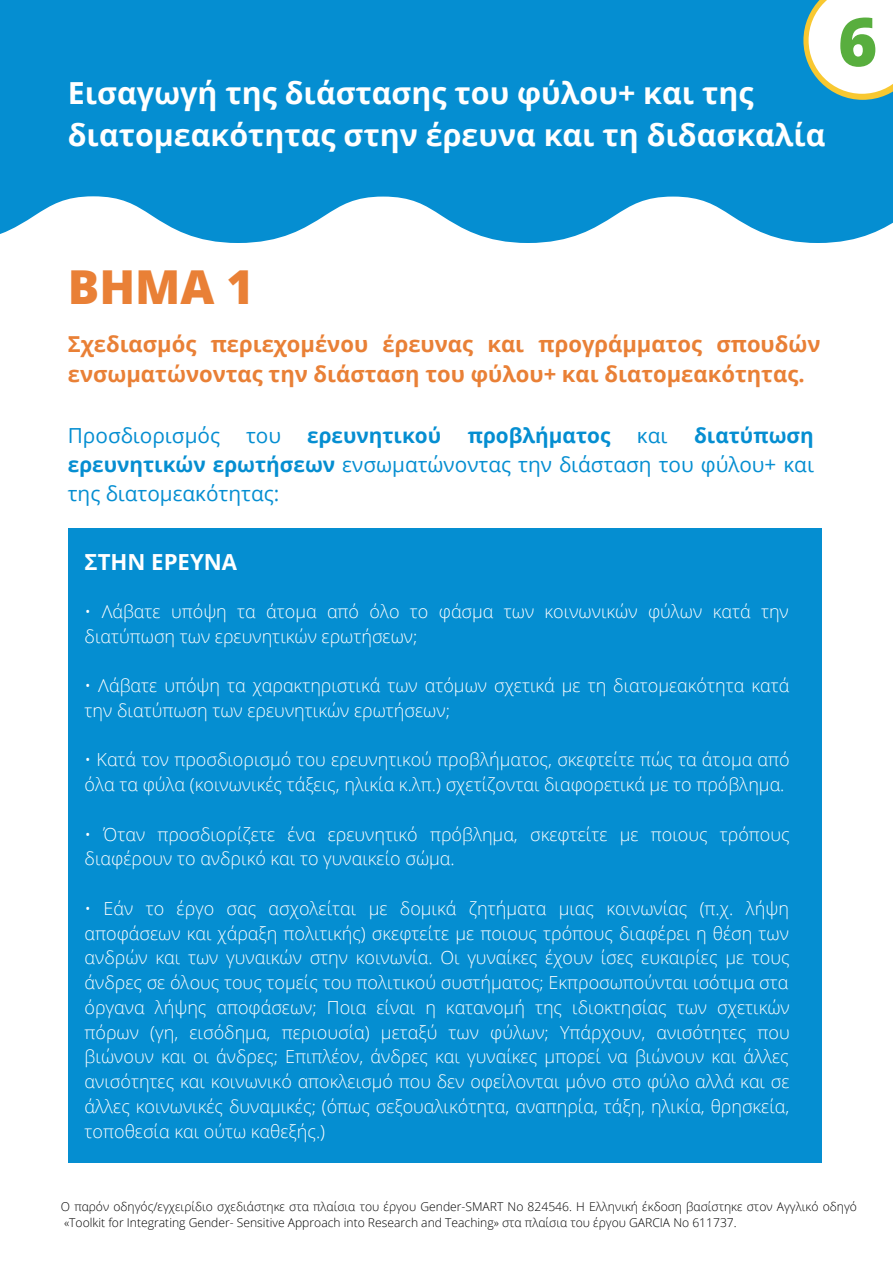
<style>
.page{position:relative;width:893px;height:1264px;background:#fff}
.page>*{position:absolute;margin:0;border:0;box-sizing:border-box;transform-origin:0 0}
.t1{font:800 67.2px "Open Sans";color:#58ae3e}
.t2{font:800 46.8px "Open Sans";color:#e98036}
.t3{font:700 30.45px/42px "Open Sans";color:#fff}
.t4{font:700 22.2px "Open Sans";color:#fff}
.t5{font:700 22.05px/30.2px "Open Sans";color:#e98036}
.t6{font:20.7px/28.5px "Open Sans";color:#058ed1;text-align:justify}
.t7{font:700 20.7px "Open Sans";color:#058ed1}
.t8{font:300 18px/24.8px "Open Sans";color:#fff}
.t9{font:300 12.15px/16.2px "Open Sans";color:#000}
.s1{font-weight:700}
</style>
<div class="page">
<svg style="left:0;top:0;width:892px;height:243px;background:#1b98d5"></svg>
<div style="left:68px;top:529px;width:753px;height:633px;background:#058ed1"></div>
<svg style="left:803px;top:0;width:89px;height:100px"></svg>
<h3 class="t3" style="left:68px;top:71px;width:759px">Εισαγωγή της διάστασης του φύλου+ και της διατομεακότητας στην έρευνα και τη διδασκαλία</h3>
<h1 class="t1" style="left:838px;top:-6px;width:41px">6</h1>
<h2 class="t2" style="left:68px;top:254px;width:188px">ΒΗΜΑ 1</h2>
<p class="t5" style="left:68px;top:328px;width:754px">Σχεδιασμός περιεχομένου έρευνας και προγράμματος σπουδών ενσωματώνοντας την διάσταση του φύλου+ και διατομεακότητας.</p>
<p class="t6" style="left:68px;top:421px;width:154px">Προσδιορισμός</p>
<p class="t6" style="left:246px;top:421px;width:36px">του</p>
<p class="t7" style="left:307px;top:421px;width:135px">ερευνητικού</p>
<p class="t7" style="left:467px;top:421px;width:144px">προβλήματος</p>
<p class="t6" style="left:637px;top:421px;width:32px">και</p>
<p class="t6" style="left:68px;top:421px;width:747px;text-indent:626px"><span class="s1">διατύπωση ερευνητικών ερωτήσεων</span> ενσωματώνοντας την διάσταση του φύλου+ και της διατομεακότητας:</p>
<p class="t4" style="left:85px;top:546px;width:154px">ΣΤΗΝ ΕΡΕΥΝΑ</p>
<p class="t8" style="left:85px;top:598px;width:705px">• Λάβατε υπόψη τα άτομα από όλο το φάσμα των κοινωνικών φύλων κατά την διατύπωση των ερευνητικών ερωτήσεων;</p>
<p class="t8" style="left:85px;top:672px;width:706px">• Λάβατε υπόψη τα χαρακτηριστικά των ατόμων σχετικά με τη διατομεακότητα κατά την διατύπωση των ερευνητικών ερωτήσεων;</p>
<p class="t8" style="left:85px;top:747px;width:706px">• Κατά τον προσδιορισμό του ερευνητικού προβλήματος, σκεφτείτε πώς τα άτομα από όλα τα φύλα (κοινωνικές τάξεις, ηλικία κ.λπ.) σχετίζονται διαφορετικά με το πρόβλημα.</p>
<p class="t8" style="left:85px;top:821px;width:706px">• Όταν προσδιορίζετε ένα ερευνητικό πρόβλημα, σκεφτείτε με ποιους τρόπους διαφέρουν το ανδρικό και το γυναικείο σώμα.</p>
<p class="t8" style="left:85px;top:895px;width:706px;text-align:justify">• Εάν το έργο σας ασχολείται με δομικά ζητήματα μιας κοινωνίας (π.χ. λήψη αποφάσεων και χάραξη πολιτικής) σκεφτείτε με ποιους τρόπους διαφέρει η θέση των ανδρών και των γυναικών στην κοινωνία. Οι γυναίκες έχουν ίσες ευκαιρίες με τους άνδρες σε όλους τους τομείς του πολιτικού συστήματος; Εκπροσωπούνται ισότιμα στα όργανα λήψης αποφάσεων; Ποια είναι η κατανομή της ιδιοκτησίας των σχετικών πόρων (γη, εισόδημα, περιουσία) μεταξύ των φύλων; Υπάρχουν, ανισότητες που βιώνουν και οι άνδρες; Επιπλέον, άνδρες και γυναίκες μπορεί να βιώνουν και άλλες ανισότητες και κοινωνικό αποκλεισμό που δεν οφείλονται μόνο στο φύλο αλλά και σε άλλες κοινωνικές δυναμικές; (όπως σεξουαλικότητα, αναπηρία, τάξη, ηλικία, θρησκεία, τοποθεσία και ούτω καθεξής.)</p>
<p class="t9" style="left:61px;top:1197px;width:797px">Ο παρόν οδηγός/εγχειρίδιο σχεδιάστηκε στα πλαίσια του έργου Gender-SMART No 824546. Η Ελληνική έκδοση βασίστηκε στον Αγγλικό οδηγό «Toolkit for Integrating Gender- Sensitive Approach into Research and Teaching» στα πλαίσια του έργου GARCIA Νο 611737.</p>
</div>
